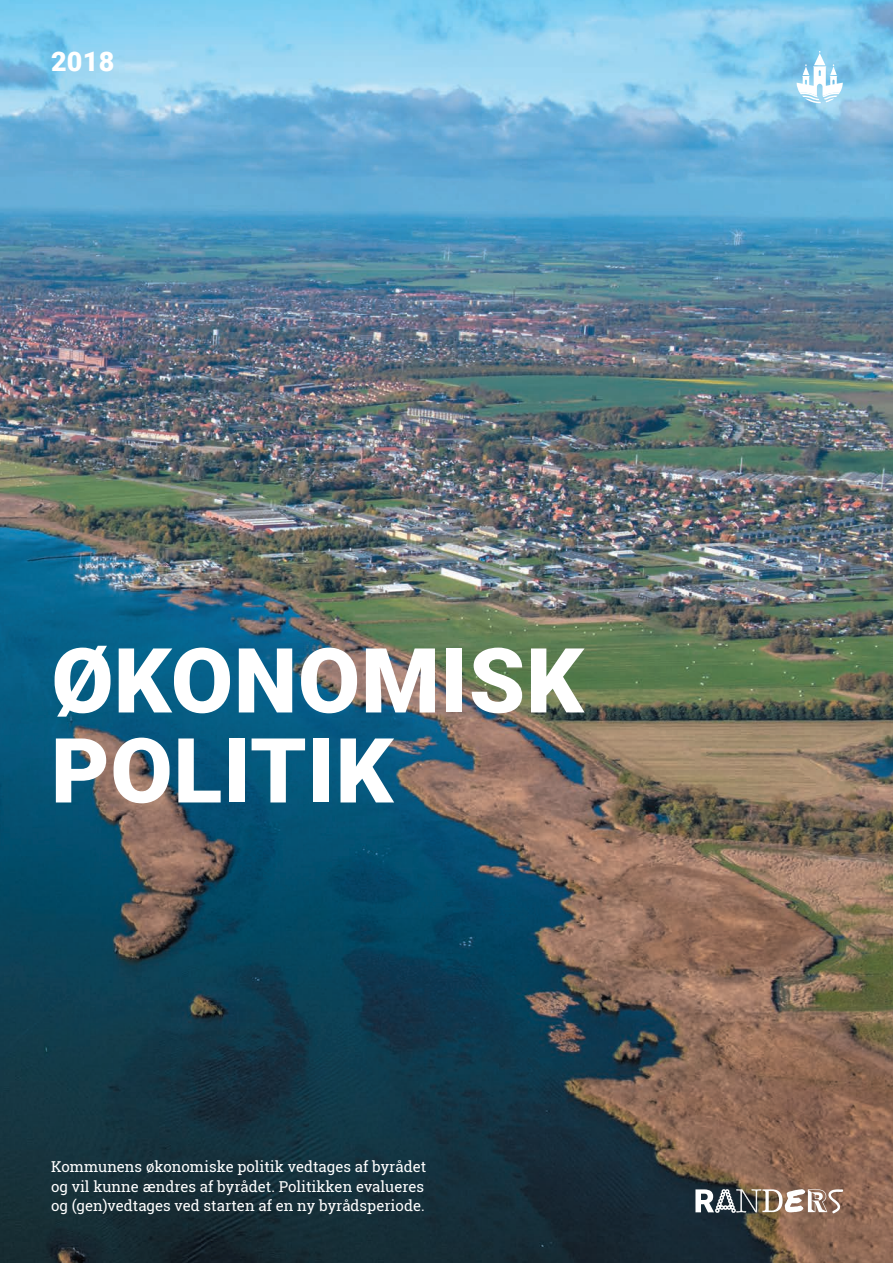
<style>
.page{position:relative;width:893px;height:1263px;background:#fff}
.page>*{position:absolute;margin:0;border:0;box-sizing:border-box;transform-origin:0 0}
.t1{font:900 90px/90px "Roboto";letter-spacing:.01em;color:#fff}
.t2{font:900 27px "Roboto";color:#fff}
.t3{font:15px/19.5px "Roboto Slab";color:#fff}
</style>
<div class="page">
<img style="left:0;top:0;width:893px;height:1263px">
<svg style="left:695px;top:1189px;width:148px;height:24px"></svg>
<svg style="left:797px;top:51px;width:46px;height:52px"></svg>
<h2 class="t2" style="left:51px;top:43px;width:65px">2018</h2>
<h1 class="t1" style="left:51px;top:632px;width:534px">ØKONOMISK<br>POLITIK</h1>
<p class="t3" style="left:51px;top:1157px;width:377px">Kommunens økonomiske politik vedtages af byrådet og vil kunne ændres af byrådet. Politikken evalueres og (gen)vedtages ved starten af en ny byrådsperiode.</p>
</div>
